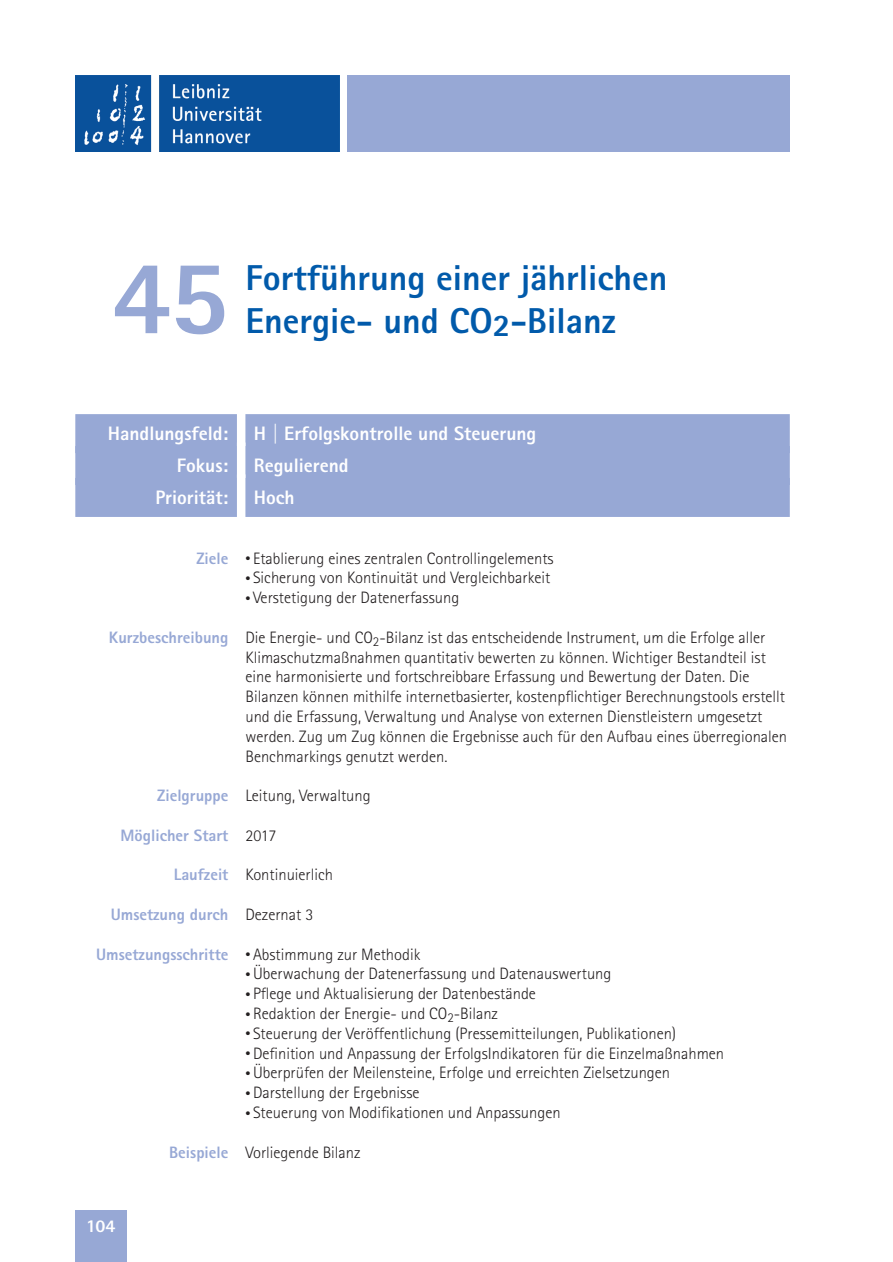
<style>
.page{position:relative;width:893px;height:1262px;background:#fff}
.page>*{position:absolute;margin:0;border:0;box-sizing:border-box;transform-origin:0 0}
.t1{font:800 106.5px "Rotis Sans Serif Std";color:#97a8d5}
.t2{font:800 36px/43.2px "Rotis Sans Serif Std";color:#015aaa}
.t3{font:800 19.5px "Rotis Sans Serif Std";color:#fff}
.t4{font:800 18px "Rotis Sans Serif Std";color:#fff}
.t5{font:300 16.5px/19.8px "Rotis Sans Serif Std";color:#231f20}
.t6{font:800 16.5px "Rotis Sans Serif Std";color:#97a8d5}
.s1{font-weight:800;color:#97a8d5}
.s2{font-size:10.5px}
.s3{font-weight:300;color:#231f20}
</style>
<div class="page">
<div style="left:75px;top:1210px;width:51px;height:52px;background:#97a8d5"></div>
<img style="left:75px;top:75px;width:264px;height:77px">
<div style="left:347px;top:75px;width:443px;height:77px;background:#97a8d5"></div>
<div style="left:75px;top:414px;width:715px;height:39px;background:#97a8d5"></div>
<div style="left:237px;top:411px;width:8px;height:43px;background:#fff"></div>
<div style="left:75px;top:446px;width:715px;height:39px;background:#97a8d5"></div>
<div style="left:237px;top:443px;width:8px;height:43px;background:#fff"></div>
<div style="left:75px;top:478px;width:715px;height:39px;background:#97a8d5"></div>
<div style="left:237px;top:474px;width:8px;height:44px;background:#fff"></div>
<h1 class="t1" style="left:112px;top:229px;width:118px">45</h1>
<h2 class="t2" style="left:245px;top:255px;width:424px">Fortführung einer jährlichen<br>Energie- und CO<sub>2</sub>-Bilanz</h2>
<p class="t3" style="left:108px;top:421px;width:122px">Handlungsfeld:</p>
<p class="t3" style="left:254px;top:421px;width:284px">H | Erfolgskontrolle und Steuerung</p>
<p class="t3" style="left:177px;top:453px;width:53px">Fokus:</p>
<p class="t3" style="left:254px;top:453px;width:96px">Regulierend</p>
<p class="t3" style="left:155px;top:485px;width:74px">Priorität:</p>
<p class="t3" style="left:254px;top:485px;width:42px">Hoch</p>
<p class="t5" style="left:196px;top:548px;width:359px"><span class="s1">Ziele</span> <span class="s2">•</span> Etablierung eines zentralen Controllingelements</p>
<p class="t5" style="left:245px;top:568px;width:306px"><span class="s2">•</span> Sicherung von Kontinuität und Vergleichbarkeit</p>
<p class="t5" style="left:245px;top:588px;width:215px"><span class="s2">•</span> Verstetigung der Datenerfassung</p>
<p class="t5" style="left:245px;top:627px;width:543px;text-indent:-137px"><span class="s1">Kurzbeschreibung</span> Die Energie- und CO<sub>2</sub>-Bilanz ist das entscheidende Instrument, um die Erfolge aller Klimaschutzmaßnahmen quantitativ bewerten zu können. Wichtiger Bestandteil ist eine harmonisierte und fortschreibbare Erfassung und Bewertung der Daten. Die Bilanzen können mithilfe internetbasierter, kostenpflichtiger Berechnungstools erstellt und die Erfassung, Verwaltung und Analyse von externen Dienstleistern umgesetzt werden. Zug um Zug können die Ergebnisse auch für den Aufbau eines überregionalen Benchmarkings genutzt werden.</p>
<p class="t5" style="left:157px;top:786px;width:215px"><span class="s1">Zielgruppe</span> Leitung, Verwaltung</p>
<p class="t6" style="left:121px;top:825px;width:157px">Möglicher Start <span class="s3">2017</span></p>
<p class="t5" style="left:174px;top:865px;width:161px"><span class="s1">Laufzeit</span> Kontinuierlich</p>
<p class="t6" style="left:111px;top:904px;width:204px">Umsetzung durch <span class="s3">Dezernat 3</span></p>
<p class="t5" style="left:96px;top:944px;width:326px"><span class="s1">Umsetzungsschritte</span> <span class="s2">•</span> Abstimmung zur Methodik</p>
<p class="t5" style="left:245px;top:964px;width:367px"><span class="s2">•</span> Überwachung der Datenerfassung und Datenauswertung</p>
<p class="t5" style="left:245px;top:984px;width:292px"><span class="s2">•</span> Pflege und Aktualisierung der Datenbestände</p>
<p class="t5" style="left:245px;top:1004px;width:254px"><span class="s2">•</span> Redaktion der Energie- und CO<sub>2</sub>-Bilanz</p>
<p class="t5" style="left:245px;top:1023px;width:432px"><span class="s2">•</span> Steuerung der Veröffentlichung (Pressemitteilungen, Publikationen)</p>
<p class="t5" style="left:245px;top:1043px;width:480px"><span class="s2">•</span> Definition und Anpassung der ErfolgsIndikatoren für die Einzelmaßnahmen</p>
<p class="t5" style="left:245px;top:1063px;width:426px"><span class="s2">•</span> Überprüfen der Meilensteine, Erfolge und erreichten Zielsetzungen</p>
<p class="t5" style="left:245px;top:1083px;width:176px"><span class="s2">•</span> Darstellung der Ergebnisse</p>
<p class="t5" style="left:245px;top:1103px;width:317px"><span class="s2">•</span> Steuerung von Modifikationen und Anpassungen</p>
<p class="t5" style="left:169px;top:1142px;width:193px"><span class="s1">Beispiele</span> Vorliegende Bilanz</p>
<p class="t4" style="left:86px;top:1214px;width:31px">104</p>
</div>
